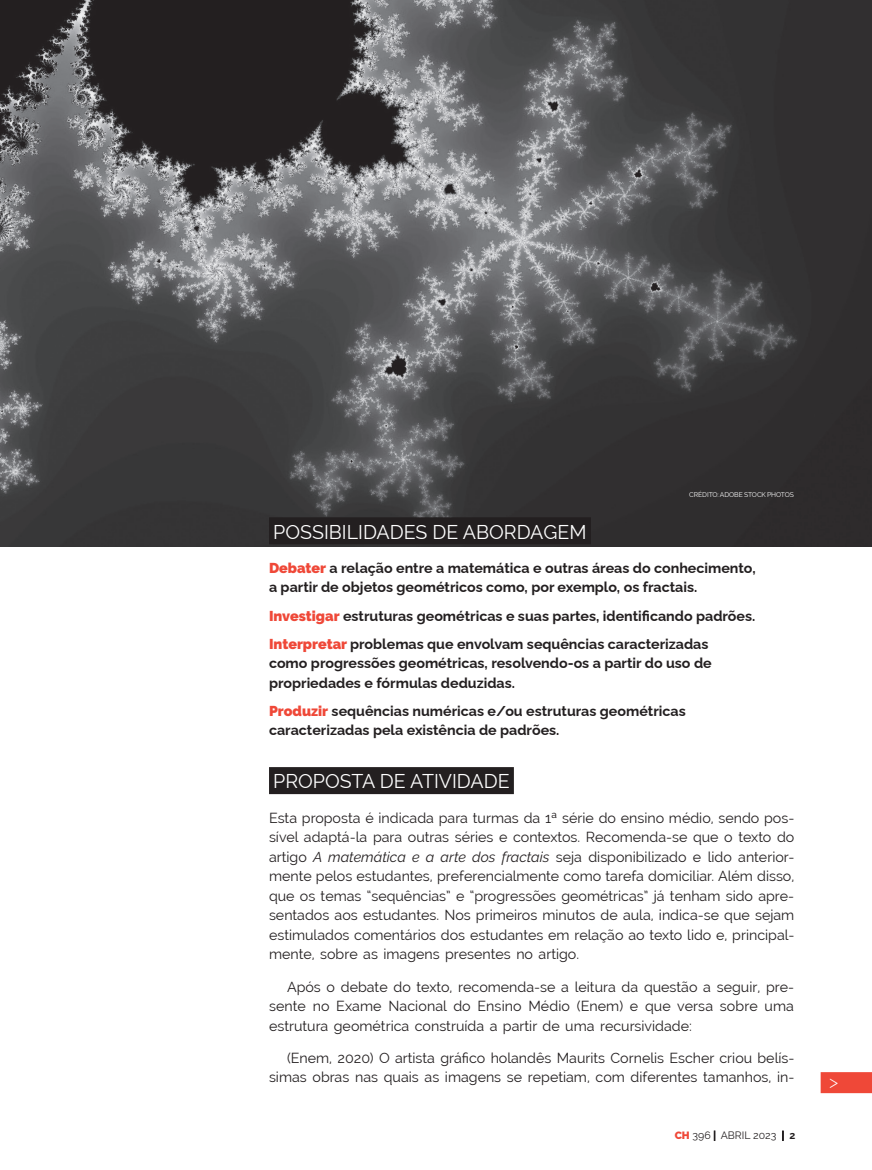
<style>
.page{position:relative;width:872px;height:1170px;background:#fff}
.page>*{position:absolute;margin:0;border:0;box-sizing:border-box;transform-origin:0 0}
.t1{font:19.5px "Raleway";color:#fff}
.t2{font:300 18px "Raleway";color:#fff}
.t3{font:14.25px/19.5px "Raleway";color:#231f20;text-align:justify}
.t4{font:700 14.25px/19.5px "Raleway";color:#231f20}
.t5{font:10.5px "Raleway";color:#231f20}
.t6{font:6.75px "Raleway";letter-spacing:-.01em;color:#fff}
.s1{font-weight:900;color:#ef4838}
.s2{font-style:italic}
.s3{font-weight:700}
</style>
<div class="page">
<div style="left:820px;top:1072px;width:52px;height:21px;background:#ef4838"></div>
<img style="left:0;top:0;width:872px;height:546px">
<div style="left:269px;top:517px;width:322px;height:27px;background:#231f20"></div>
<div style="left:269px;top:767px;width:245px;height:27px;background:#231f20"></div>
<p class="t6" style="left:689px;top:490px;width:106px">CRÉDITO: ADOBE STOCK PHOTOS</p>
<h1 class="t1" style="left:273px;top:520px;width:315px">POSSIBILIDADES DE ABORDAGEM</h1>
<p class="t4" style="left:269px;top:556px;width:488px"><span class="s1">Debater</span> a relação entre a matemática e outras áreas do conhecimento, a partir de objetos geométricos como, por exemplo, os fractais.</p>
<p class="t4" style="left:269px;top:599px;width:488px;line-height:28px"><span class="s1">Investigar</span> estruturas geométricas e suas partes, identificando padrões.<br><span class="s1">Interpretar</span> problemas que envolvam sequências caracterizadas</p>
<p class="t4" style="left:269px;top:651px;width:444px">como progressões geométricas, resolvendo-os a partir do uso de propriedades e fórmulas deduzidas.</p>
<p class="t4" style="left:269px;top:699px;width:418px"><span class="s1">Produzir</span> sequências numéricas e/ou estruturas geométricas caracterizadas pela existência de padrões.</p>
<h1 class="t1" style="left:273px;top:770px;width:238px">PROPOSTA DE ATIVIDADE</h1>
<p class="t3" style="left:269px;top:807px;width:527px">Esta proposta é indicada para turmas da 1ª série do ensino médio, sendo pos&shy;sível adaptá-la para outras séries e contextos. Recomenda-se que o texto do artigo <span class="s2">A matemática e a arte dos fractais</span> seja disponibilizado e lido anterior&shy;mente pelos estudantes, preferencialmente como tarefa domiciliar. Além disso, que os temas “sequências” e “progressões geométricas” já tenham sido apre&shy;sentados aos estudantes. Nos primeiros minutos de aula, indica-se que sejam estimulados comentários dos estudantes em relação ao texto lido e, principal&shy;mente, sobre as imagens presentes no artigo.</p>
<p class="t3" style="left:269px;top:976px;width:527px;text-indent:18px">Após o debate do texto, recomenda-se a leitura da questão a seguir, pre&shy;sente no Exame Nacional do Ensino Médio (Enem) e que versa sobre uma estrutura geométrica construída a partir de uma recursividade:</p>
<p class="t3" style="left:269px;top:1047px;width:527px;text-align:right">(Enem, 2020) O artista gráfico holandês Maurits Cornelis Escher criou belís&shy;simas obras nas quais as imagens se repetiam, com diferentes tamanhos, in-</p>
<p class="t5" style="left:674px;top:1129px;width:122px"><span class="s1">CH</span> 396 | ABRIL 2023 | <span class="s3">2</span></p>
<p class="t2" style="left:829px;top:1070px;width:44px">&gt; &gt;</p>
</div>
